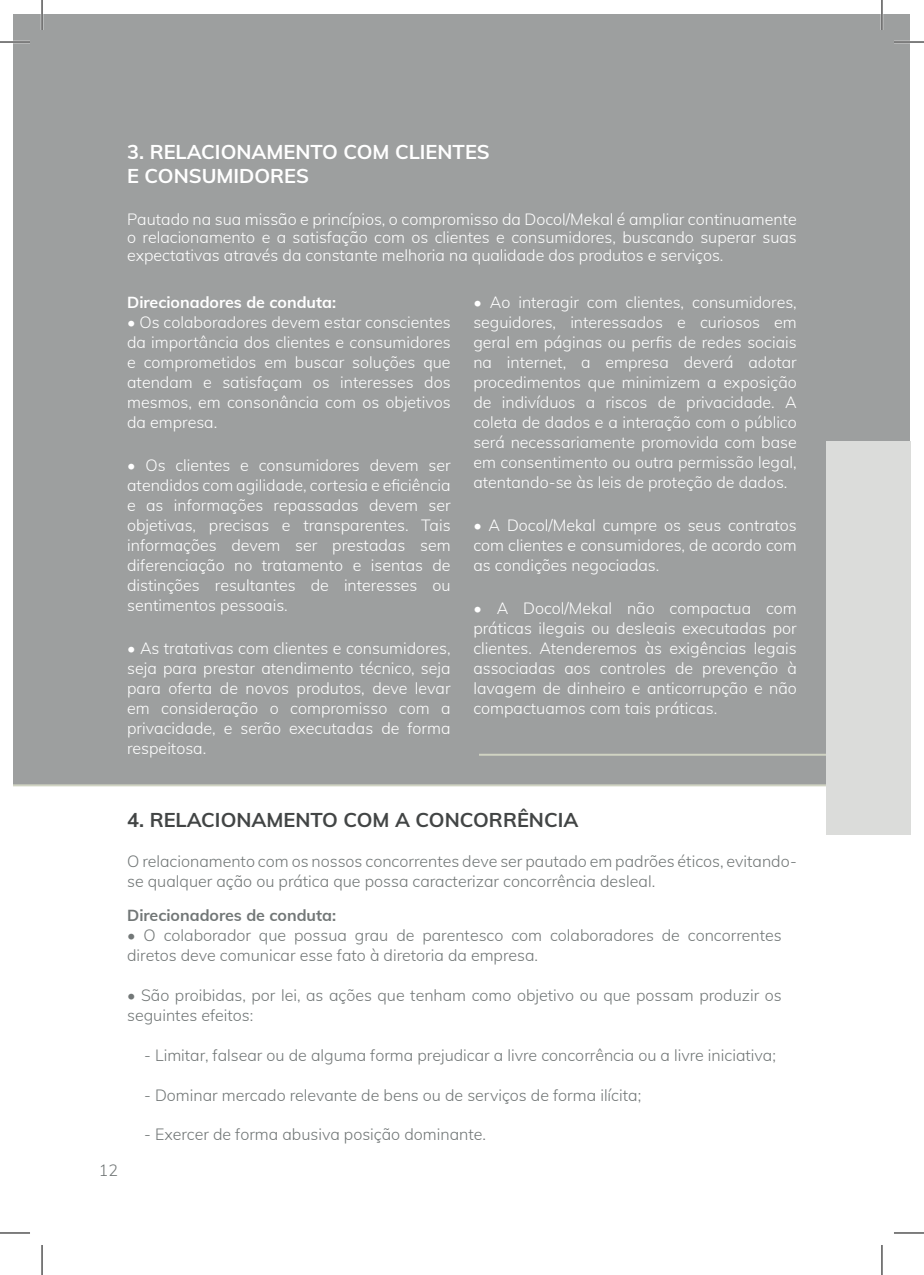
<style>
.page{position:relative;width:924px;height:1275px;background:#fff}
.page>*{position:absolute;margin:0;border:0;box-sizing:border-box;transform-origin:0 0}
.t1{font:700 20px/24px "Muli";color:#fff}
.t2{font:700 20px "Muli";color:#424545}
.t3{font:300 16px/20px "Muli";color:#fff;text-align:justify}
.t4{font:300 16px/20px "Muli";color:#727777}
.t5{font:700 16px "Muli";color:#fff}
.t6{font:700 16px "Muli";color:#727777}
</style>
<div class="page">
<div style="left:14px;top:14px;width:895px;height:772px;background:#9d9f9f"></div>
<hr style="left:479px;top:753px;width:402px;height:2px;background:#d0d3c2">
<div style="left:825px;top:440px;width:84px;height:394px;background:#dbdcda"></div>
<hr style="left:0;top:41px;width:30px;height:2px;background:#fff">
<hr style="left:893px;top:41px;width:30px;height:2px;background:#fff">
<hr style="left:41px;top:0;width:2px;height:30px;background:#fff">
<hr style="left:880px;top:0;width:2px;height:30px;background:#fff">
<hr style="left:0;top:42px;width:30px;height:1px;background:#000">
<hr style="left:893px;top:42px;width:30px;height:1px;background:#000">
<hr style="left:0;top:1232px;width:30px;height:1px;background:#000">
<hr style="left:893px;top:1232px;width:30px;height:1px;background:#000">
<hr style="left:42px;top:0;width:1px;height:30px;background:#000">
<hr style="left:42px;top:1245px;width:1px;height:30px;background:#000">
<hr style="left:881px;top:0;width:1px;height:30px;background:#000">
<hr style="left:881px;top:1245px;width:1px;height:30px;background:#000">
<p class="t1" style="left:127px;top:138px;width:364px">3. RELACIONAMENTO COM CLIENTES<br>E CONSUMIDORES</p>
<p class="t3" style="left:127px;top:210px;width:670px;line-height:18px">Pautado na sua missão e princípios, o compromisso da Docol/Mekal é ampliar continuamente o relacionamento e a satisfação com os clientes e consumidores, buscando superar suas expectativas através da constante melhoria na qualidade dos produtos e serviços.</p>
<p class="t5" style="left:127px;top:291px;width:210px">Direcionadores de conduta:</p>
<p class="t3" style="left:127px;top:312px;width:325px">• Os colaboradores devem estar conscientes da importância dos clientes e consumidores e comprometidos em buscar soluções que atendam e satisfaçam os interesses dos mesmos, em consonância com os objetivos da empresa.</p>
<p class="t3" style="left:127px;top:454px;width:325px">• Os clientes e consumidores devem ser atendidos com agilidade, cortesia e eficiência e as informações repassadas devem ser objetivas, precisas e transparentes. Tais informações devem ser prestadas sem diferenciação no tratamento e isentas de distinções resultantes de interesses ou sentimentos pessoais.</p>
<p class="t3" style="left:127px;top:637px;width:325px">• As tratativas com clientes e consumidores, seja para prestar atendimento técnico, seja para oferta de novos produtos, deve levar em consideração o compromisso com a privacidade, e serão executadas de forma respeitosa.</p>
<p class="t3" style="left:473px;top:292px;width:325px">• Ao interagir com clientes, consumidores, seguidores, interessados e curiosos em geral em páginas ou perfis de redes sociais na internet, a empresa deverá adotar procedimentos que minimizem a exposição de indivíduos a riscos de privacidade. A coleta de dados e a interação com o público será necessariamente promovida com base em consentimento ou outra permissão legal, atentando-se às leis de proteção de dados.</p>
<p class="t3" style="left:473px;top:514px;width:325px">• A Docol/Mekal cumpre os seus contratos com clientes e consumidores, de acordo com as condições negociadas.</p>
<p class="t3" style="left:473px;top:597px;width:325px">• A Docol/Mekal não compactua com práticas ilegais ou desleais executadas por clientes. Atenderemos às exigências legais associadas aos controles de prevenção à lavagem de dinheiro e anticorrupção e não compactuamos com tais práticas.</p>
<p class="t2" style="left:127px;top:805px;width:452px">4. RELACIONAMENTO COM A CONCORRÊNCIA</p>
<p class="t4" style="left:99px;top:1159px;width:21px">12</p>
<p class="t4" style="left:127px;top:850px;width:670px">O relacionamento com os nossos concorrentes deve ser pautado em padrões éticos, evitando&shy;se qualquer ação ou prática que possa caracterizar concorrência desleal.</p>
<p class="t6" style="left:127px;top:903px;width:210px">Direcionadores de conduta:</p>
<p class="t4" style="left:127px;top:924px;width:655px">• O colaborador que possua grau de parentesco com colaboradores de concorrentes diretos deve comunicar esse fato à diretoria da empresa.</p>
<p class="t4" style="left:127px;top:984px;width:655px">• São proibidas, por lei, as ações que tenham como objetivo ou que possam produzir os seguintes efeitos:</p>
<p class="t4" style="left:144px;top:1044px;width:633px">- Limitar, falsear ou de alguma forma prejudicar a livre concorrência ou a livre iniciativa;</p>
<p class="t4" style="left:144px;top:1084px;width:498px">- Dominar mercado relevante de bens ou de serviços de forma ilícita;</p>
<p class="t4" style="left:144px;top:1123px;width:343px">- Exercer de forma abusiva posição dominante.</p>
</div>
